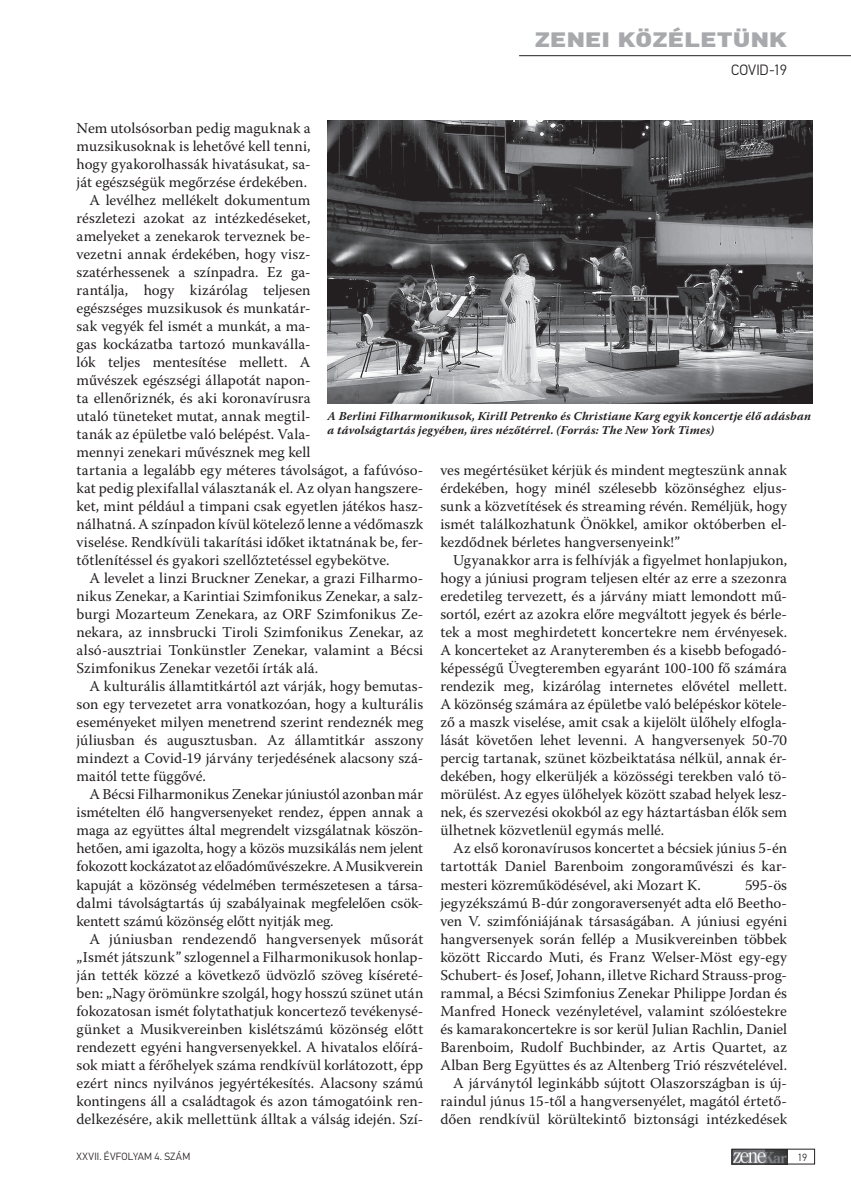
<style>
.page{position:relative;width:851px;height:1200px;background:#fff}
.page>*{position:absolute;margin:0;border:0;box-sizing:border-box;transform-origin:0 0}
.t1{font:900 21px "Din Text Pro";letter-spacing:.015em;color:#a8a9ad;scale:1.2 1}
.t2{font:15px/18px "Warnock Pro";letter-spacing:.005em;color:#231f20;text-align:justify}
.t3{font:300 15px "Din Text Pro";color:#231f20}
.t4{font:italic 700 12px/13.5px "Warnock Pro";letter-spacing:.015em;color:#231f20}
.t5{font:300 10.5px "Din Text Pro";letter-spacing:.025em;color:#231f20}
</style>
<div class="page">
<hr style="left:519px;top:55px;width:331px;height:1px;background:#231f20">
<img style="left:733px;top:1150px;width:54px;height:11px">
<div style="left:731px;top:1148px;width:83px;height:15px;border:1px solid #231f20"></div>
<img style="left:327px;top:120px;width:485px;height:283px">
<h1 class="t1" style="left:534px;top:26px;width:212px">ZENEI KÖZÉLETÜNK</h1>
<p class="t3" style="left:731px;top:61px;width:58px">COVID-19</p>
<p class="t2" style="left:77px;top:119px;width:235px">Nem utolsósorban pedig maguknak a</p>
<p class="t2" style="left:77px;top:137px;width:235px">muzsikusoknak is lehetővé kell tenni,</p>
<p class="t2" style="left:77px;top:155px;width:235px">hogy gyakorolhassák hivatásukat, sa-</p>
<p class="t2" style="left:77px;top:173px;width:232px">ját egészségük megőrzése érdekében.</p>
<p class="t2" style="left:89px;top:191px;width:223px">A levélhez mellékelt dokumentum</p>
<p class="t2" style="left:77px;top:209px;width:235px">részletezi azokat az intézkedéseket,</p>
<p class="t2" style="left:77px;top:227px;width:235px">amelyeket a zenekarok terveznek be-</p>
<p class="t2" style="left:77px;top:245px;width:235px">vezetni annak érdekében, hogy vis -</p>
<p class="t2" style="left:77px;top:263px;width:234px">szatérhessenek a színpadra. Ez ga-</p>
<p class="t2" style="left:77px;top:281px;width:235px">rantálja, hogy kizárólag teljesen</p>
<p class="t2" style="left:77px;top:299px;width:235px">egészséges muzsikusok és munkatár-</p>
<p class="t2" style="left:77px;top:317px;width:235px">sak vegyék fel ismét a munkát, a ma-</p>
<p class="t2" style="left:77px;top:335px;width:235px">gas kockázatba tartozó munkaválla-</p>
<p class="t2" style="left:77px;top:353px;width:235px">lók teljes mentesítése mellett. A</p>
<p class="t2" style="left:77px;top:371px;width:235px">művészek egészségi állapotát napon-</p>
<p class="t2" style="left:77px;top:389px;width:235px">ta ellenőriznék, és aki koronavírusra</p>
<p class="t2" style="left:77px;top:407px;width:235px">utaló tüneteket mutat, annak megtil-</p>
<p class="t2" style="left:77px;top:425px;width:235px">tanák az épületbe való belépést. Vala-</p>
<p class="t2" style="left:77px;top:443px;width:235px">mennyi zenekari művésznek meg kell</p>
<p class="t2" style="left:77px;top:461px;width:348px">tartania a legalább egy méteres távolságot, a fafúvóso-</p>
<p class="t2" style="left:77px;top:479px;width:348px">kat pedig plexifallal választanák el. Az olyan hangszere-</p>
<p class="t2" style="left:77px;top:497px;width:348px">ket, mint például a timpani csak egyetlen játékos hasz-</p>
<p class="t2" style="left:77px;top:515px;width:348px">nálhatná. A színpadon kívül kötelező lenne a védőmaszk</p>
<p class="t2" style="left:77px;top:533px;width:348px">viselése. Rendkívüli takarítási időket iktatnának be, fer-</p>
<p class="t2" style="left:77px;top:551px;width:314px">tőtlenítéssel és gyakori szellőztetéssel egybekötve.</p>
<p class="t2" style="left:89px;top:569px;width:335px">A levelet a linzi Bruckner Zenekar, a grazi Filharmo-</p>
<p class="t2" style="left:77px;top:587px;width:348px">nikus Zenekar, a Karintiai Szimfonikus Zenekar, a salz-</p>
<p class="t2" style="left:77px;top:605px;width:348px">burgi Mozarteum Zenekara, az ORF Szimfonikus Ze-</p>
<p class="t2" style="left:77px;top:623px;width:348px">nekara, az innsbrucki Tiroli Szimfonikus Zenekar, az</p>
<p class="t2" style="left:77px;top:641px;width:348px">alsó-ausztriai Tonkünstler Zenekar, valamint a Bécsi</p>
<p class="t2" style="left:77px;top:659px;width:243px">Szimfonikus Zenekar vezetői írták alá.</p>
<p class="t2" style="left:89px;top:677px;width:335px">A kulturális államtitkártól azt várják, hogy bemutas-</p>
<p class="t2" style="left:77px;top:695px;width:348px">son egy tervezetet arra vonatkozóan, hogy a kulturális</p>
<p class="t2" style="left:77px;top:713px;width:348px">eseményeket milyen menetrend szerint rendeznék meg</p>
<p class="t2" style="left:77px;top:731px;width:348px">júliusban és augusztusban. Az államtitkár asszony</p>
<p class="t2" style="left:77px;top:749px;width:348px">mindezt a Covid-19 járvány terjedésének alacsony szá-</p>
<p class="t2" style="left:77px;top:767px;width:131px">maitól tette függővé.</p>
<p class="t2" style="left:89px;top:785px;width:335px">A Bécsi Filharmonikus Zenekar júniustól azonban már</p>
<p class="t2" style="left:77px;top:803px;width:348px">ismételten élő hangversenyeket rendez, éppen annak a</p>
<p class="t2" style="left:77px;top:821px;width:348px">maga az együttes által megrendelt vizsgálatnak köszön-</p>
<p class="t2" style="left:77px;top:839px;width:348px">hetően, ami igazolta, hogy a közös muzsikálás nem jelent</p>
<p class="t2" style="left:77px;top:857px;width:348px">fokozott kockázatot az előadóművészekre. A Musikverein</p>
<p class="t2" style="left:77px;top:875px;width:348px">kapuját a közönség védelmében természetesen a társa-</p>
<p class="t2" style="left:77px;top:893px;width:348px">dalmi távolságtartás új szabályainak megfelelően csök-</p>
<p class="t2" style="left:77px;top:911px;width:258px">kentett számú közönség előtt nyitják meg.</p>
<p class="t2" style="left:89px;top:929px;width:335px">A júniusban rendezendő hangversenyek műsorát</p>
<p class="t2" style="left:77px;top:947px;width:348px">„Ismét játszunk” szlogennel a Filharmonikusok honlap-</p>
<p class="t2" style="left:77px;top:965px;width:348px">ján tették közzé a következő üdvözlő szöveg kíséreté-</p>
<p class="t2" style="left:77px;top:983px;width:348px">ben: „Nagy örömünkre szolgál, hogy hosszú szünet után</p>
<p class="t2" style="left:77px;top:1001px;width:348px">fokozatosan ismét folytathatjuk koncertező tevékenysé-</p>
<p class="t2" style="left:77px;top:1019px;width:348px">günket a Musikvereinben kislétszámú közönség előtt</p>
<p class="t2" style="left:77px;top:1037px;width:348px">rendezett egyéni hangversenyekkel. A hivatalos előírá-</p>
<p class="t2" style="left:77px;top:1055px;width:348px">sok miatt a férőhelyek száma rendkívül korlátozott, épp</p>
<p class="t2" style="left:77px;top:1073px;width:348px">ezért nincs nyilvános jegyértékesítés. Alacsony számú</p>
<p class="t2" style="left:77px;top:1091px;width:348px">kontingens áll a családtagok és azon támogatóink ren-</p>
<p class="t2" style="left:77px;top:1109px;width:348px">delkezésére, akik mellettünk álltak a válság idején. Szí-</p>
<p class="t4" style="left:327px;top:409px;width:484px">A Berlini Filharmonikusok, Kirill Petrenko és Christiane Karg egyik koncertje élő adásban a távolságtartás jegyében, üres nézőtérrel. (Forrás: The New York Times)</p>
<p class="t2" style="left:440px;top:461px;width:348px">ves megértésüket kérjük és mindent megteszünk annak érdekében, hogy minél szélesebb közönséghez eljus&shy;sunk a közvetítések és streaming révén. Reméljük, hogy ismét találkozhatunk Önökkel, amikor októberben el&shy;kezdődnek bérletes hangversenyeink!”</p>
<p class="t2" style="left:440px;top:551px;width:348px;text-indent:13px">Ugyanakkor arra is felhívják a figyelmet honlapjukon, hogy a júniusi program teljesen eltér az erre a szezonra eredetileg tervezett, és a járvány miatt lemondott mű&shy;sortól, ezért az azokra előre megváltott jegyek és bérle&shy;tek a most meghirdetett koncertekre nem érvényesek.<br>A koncerteket az Aranyteremben és a kisebb befogadó&shy;képességű Üvegteremben egyaránt 100-100 fő számára rendezik meg, kizárólag internetes elővétel mellett.<br>A közönség számára az épületbe való belépéskor kötele&shy;ző a maszk viselése, amit csak a kijelölt ülőhely elfogla&shy;lását követően lehet levenni. A hangversenyek 50-70 percig tartanak, szünet közbeiktatása nélkül, annak ér&shy;dekében, hogy elkerüljék a közösségi terekben való tö&shy;mörülést. Az egyes ülőhelyek között szabad helyek lesz&shy;nek, és szervezési okokból az egy háztartásban élők sem ülhetnek közvetlenül egymás mellé.</p>
<p class="t2" style="left:440px;top:839px;width:348px;text-indent:13px">Az első koronavírusos koncertet a bécsiek június 5-én tartották Daniel Barenboim zongoraművészi és kar&shy;mesteri közreműködésével, aki Mozart K.</p>
<p class="t2" style="left:440px;top:875px;width:348px;text-align:right">595-ös<br>jegyzékszámú B-dúr zongoraversenyét adta elő Beetho&shy;ven V. szimfóniájának társaságában. A júniusi egyéni hangversenyek során fellép a Musikvereinben többek között Riccardo Muti, és Franz Welser-Möst egy-egy Schubert- és Josef, Johann, illetve Richard Strauss-prog&shy;rammal, a Bécsi Szimfonius Zenekar Philippe Jordan és Manfred Honeck vezényletével, valamint szólóestekre és kamarakoncertekre is sor kerül Julian Rachlin, Daniel Barenboim, Rudolf Buchbinder, az Artis Quartet, az Alban Berg Együttes és az Altenberg Trió részvételével.<br>A járványtól leginkább sújtott Olaszországban is új&shy;raindul júnus 15-től a hangversenyélet, magától értető&shy;dően rendkívül körültekintő biztonsági intézkedések</p>
<p class="t5" style="left:77px;top:1149px;width:115px">XXVII. ÉVFOLYAM 4. SZÁM</p>
<p class="t5" style="left:797px;top:1150px;width:11px">19</p>
</div>
